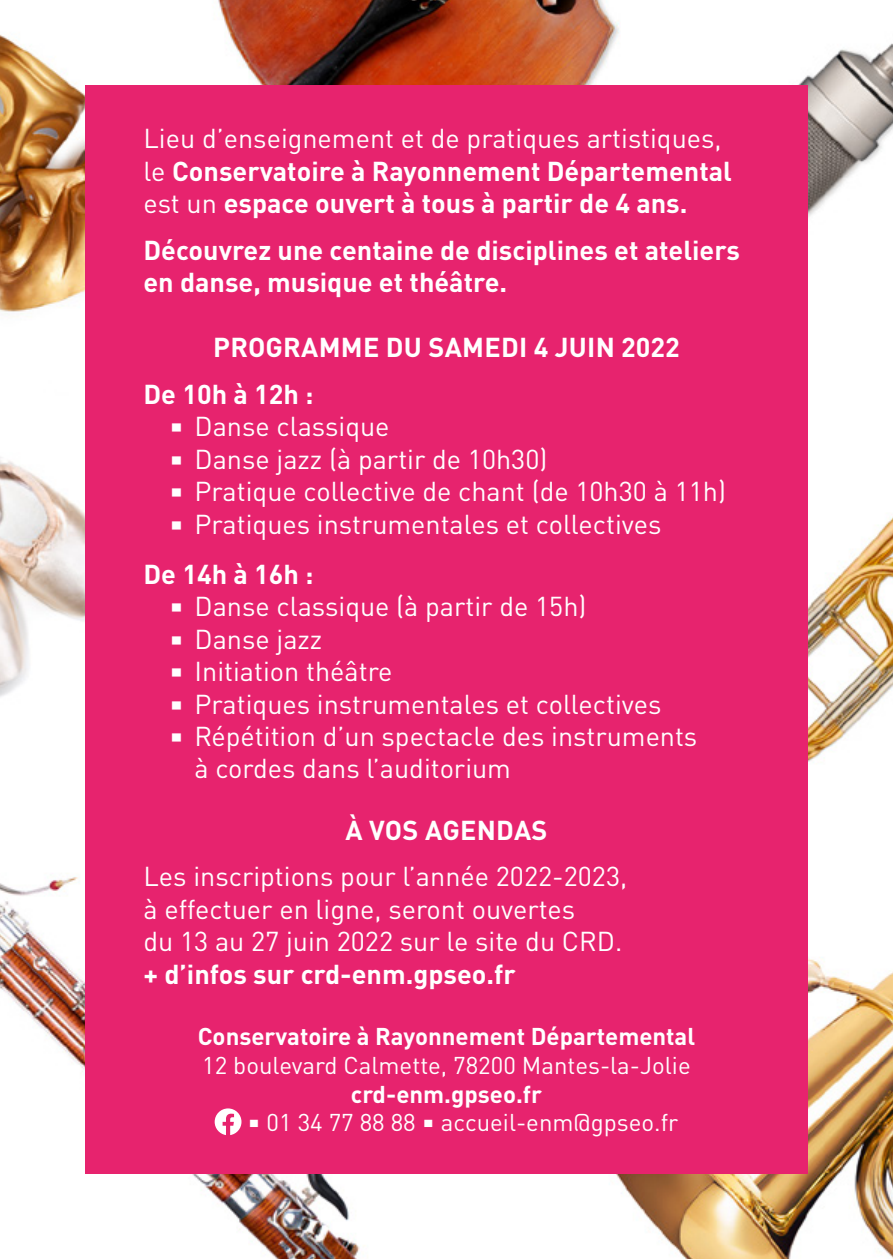
<style>
.page{position:relative;width:893px;height:1259px;background:#fff}
.page>*{position:absolute;margin:0;border:0;box-sizing:border-box;transform-origin:0 0}
.t1{font:27px/32.4px "DINOT";color:#fff}
.t2{font:700 27px/32.4px "DINOT";color:#fff}
.t3{font:24px "DINOT";color:#fff}
.t4{font:700 24px "DINOT";color:#fff}
.s1{font-weight:400}
.s2{font-family:"Acier BAT Text Solid"}
</style>
<div class="page">
<img style="left:0;top:0;width:893px;height:1259px">
<div style="left:85px;top:85px;width:723px;height:1089px;background:#e7236e"></div>
<svg style="left:215px;top:1108px;width:26px;height:27px"></svg>
<p class="t2" style="left:144px;top:121px;width:590px"><span class="s1">Lieu d’enseignement et de pratiques artistiques, le</span> Conservatoire à Rayonnement Départemental <span class="s1">est un</span> espace ouvert à tous à partir de 4 ans.</p>
<p class="t2" style="left:144px;top:233px;width:598px">Découvrez une centaine de disciplines et ateliers en danse, musique et théâtre.</p>
<p class="t2" style="left:213px;top:330px;width:468px">PROGRAMME DU SAMEDI 4 JUIN 2022</p>
<p class="t2" style="left:144px;top:377px;width:171px">De 10h à 12h :</p>
<p class="t1" style="left:169px;top:410px;width:222px"><span class="s2">■</span> Danse classique</p>
<p class="t1" style="left:169px;top:442px;width:380px"><span class="s2">■</span> Danse jazz (à partir de 10h30)</p>
<p class="t1" style="left:169px;top:475px;width:559px"><span class="s2">■</span> Pratique collective de chant (de 10h30 à 11h)</p>
<p class="t1" style="left:169px;top:507px;width:494px"><span class="s2">■</span> Pratiques instrumentales et collectives</p>
<p class="t2" style="left:144px;top:557px;width:171px">De 14h à 16h :</p>
<p class="t1" style="left:169px;top:590px;width:419px"><span class="s2">■</span> Danse classique (à partir de 15h)</p>
<p class="t1" style="left:169px;top:622px;width:155px"><span class="s2">■</span> Danse jazz</p>
<p class="t1" style="left:169px;top:655px;width:225px"><span class="s2">■</span> Initiation théâtre</p>
<p class="t1" style="left:169px;top:687px;width:494px"><span class="s2">■</span> Pratiques instrumentales et collectives</p>
<p class="t1" style="left:195px;top:719px;width:504px;text-indent:-26px"><span class="s2">■</span> Répétition d’un spectacle des instruments à cordes dans l’auditorium</p>
<p class="t2" style="left:345px;top:813px;width:203px">À VOS AGENDAS</p>
<p class="t1" style="left:144px;top:860px;width:485px">Les inscriptions pour l’année 2022-2023, à effectuer en ligne, seront ouvertes<br>du 13 au 27 juin 2022 sur le site du CRD.</p>
<p class="t2" style="left:144px;top:957px;width:374px">+ d’infos sur crd-enm.gpseo.fr</p>
<p class="t4" style="left:198px;top:1020px;width:499px">Conservatoire à Rayonnement Départemental</p>
<p class="t3" style="left:202px;top:1050px;width:490px">12 boulevard Calmette, 78200 Mantes-la-Jolie</p>
<p class="t4" style="left:351px;top:1078px;width:193px">crd-enm.gpseo.fr</p>
<p class="t3" style="left:247px;top:1107px;width:432px"><span class="s2">■</span> 01 34 77 88 88 <span class="s2">■</span> accueil-enm@gpseo.fr</p>
</div>
